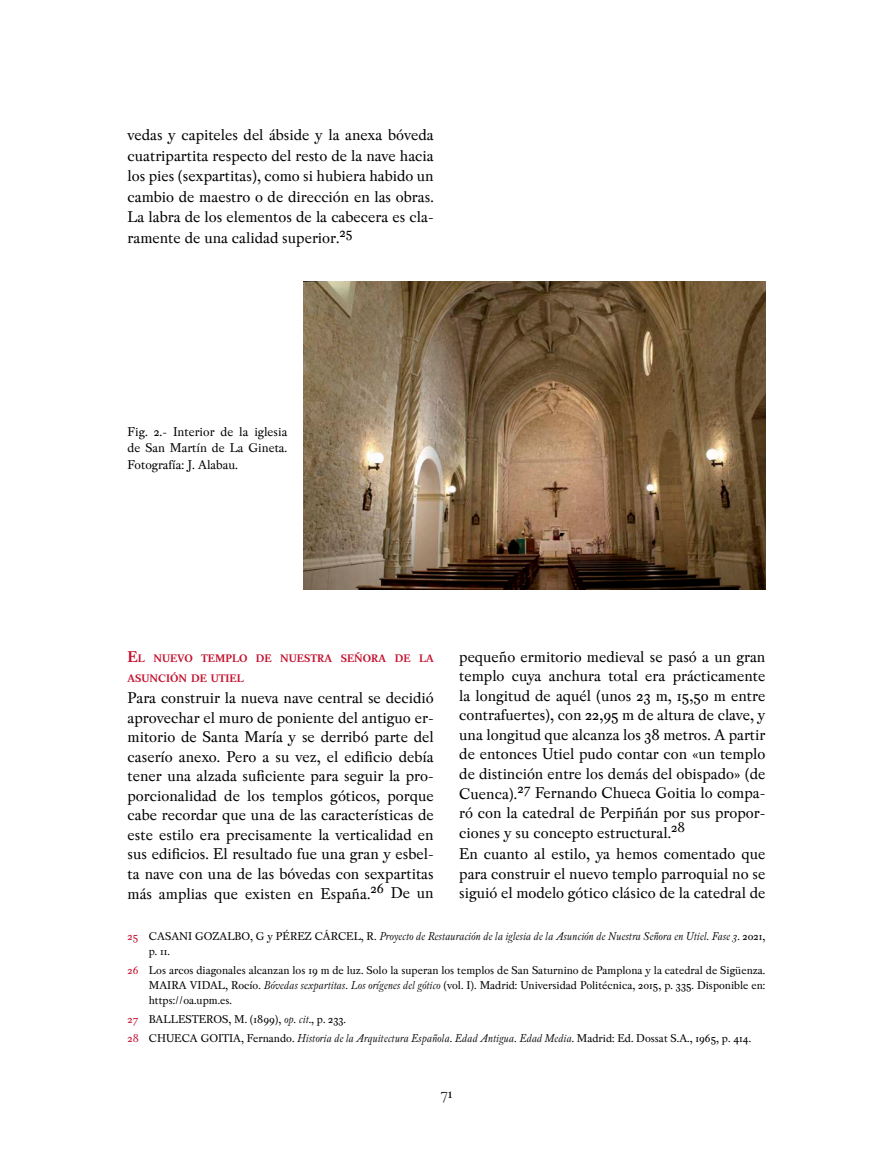
<style>
.page{position:relative;width:893px;height:1170px;background:#fff}
.page>*{position:absolute;margin:0;border:0;box-sizing:border-box;transform-origin:0 0}
.t1{font:18px "Peleguer";color:#000}
.t2{font:16.5px/19.5px "Pradell";color:#000;text-align:justify}
.t3{font:13.5px/16.5px "Pradell";color:#000;text-align:justify}
.t4{font:12px/15px "Pradell";color:#000;text-align:justify}
.t5{font:italic 12px/15px "Pradell";color:#000}
.t6{font:700 11.55px/19.5px "Pradell";color:#c4112f}
.s1{font-size:16.5px}
.s2{font-style:normal;color:#c4112f}
.s3{font-style:normal}
.s4{color:#c4112f}
.s5{font-style:italic}
</style>
<div class="page">
<img style="left:303px;top:281px;width:462px;height:308px">
<p class="t2" style="left:128px;top:124px;width:308px;line-height:20.5px">vedas y capiteles del ábside y la anexa bóveda cuatripartita respecto del resto de la nave hacia los pies (sexpartitas), como si hubiera habido un cambio de maestro o de dirección en las obras.<br>La labra de los elementos de la cabecera es cla&shy;ramente de una calidad superior.<sup>25</sup></p>
<p class="t3" style="left:128px;top:423px;width:161px">Fig. 2.- Interior de la iglesia de San Martín de La Gineta.<br>Fotografía: J. Alabau.</p>
<p class="t6" style="left:128px;top:648px;width:308px"><span class="s1">E</span>L NUEVO TEMPLO DE NUESTRA SEÑORA DE LA<br>ASUNCIÓN DE UTIEL</p>
<p class="t2" style="left:128px;top:688px;width:308px">Para construir la nueva nave central se decidió aprovechar el muro de poniente del antiguo er&shy;mitorio de Santa María y se derribó parte del caserío anexo. Pero a su vez, el edificio debía tener una alzada suficiente para seguir la pro&shy;porcionalidad de los templos góticos, porque cabe recordar que una de las características de este estilo era precisamente la verticalidad en sus edificios. El resultado fue una gran y esbel&shy;ta nave con una de las bóvedas con sexpartitas más amplias que existen en España.<sup>26</sup> De un</p>
<p class="t2" style="left:459px;top:647px;width:308px">pequeño ermitorio medieval se pasó a un gran templo cuya anchura total era prácticamente la longitud de aquél (unos 23 m, 15,50 m entre contrafuertes), con 22,95 m de altura de clave, y una longitud que alcanza los 38 metros. A partir de entonces Utiel pudo contar con «un templo de distinción entre los demás del obispado» (de Cuenca).<sup>27</sup> Fernando Chueca Goitia lo compa&shy;ró con la catedral de Perpiñán por sus propor&shy;ciones y su concepto estructural.<sup>28</sup></p>
<p class="t2" style="left:459px;top:844px;width:308px">En cuanto al estilo, ya hemos comentado que para construir el nuevo templo parroquial no se siguió el modelo gótico clásico de la catedral de</p>
<p class="t5" style="left:149px;top:928px;width:618px;text-indent:-21px"><span class="s2">25</span> <span class="s3">CASANI GOZALBO, G y PÉREZ CÁRCEL, R.</span> Proyecto de Restauración de la iglesia de la Asunción de Nuestra Señora en Utiel. Fase 3<span class="s3">. 2021, p. 11.</span></p>
<p class="t4" style="left:149px;top:962px;width:618px;text-indent:-21px"><span class="s4">26</span> Los arcos diagonales alcanzan los 19 m de luz. Solo la superan los templos de San Saturnino de Pamplona y la catedral de Sigüenza.<br>MAIRA VIDAL, Rocío. <span class="s5">Bóvedas sexpartitas. Los orígenes del gótico</span> (vol. I). Madrid: Universidad Politécnica, 2015, p. 335. Disponible en: https://oa.upm.es.</p>
<p class="t4" style="left:128px;top:1009px;width:625px;line-height:19.2px"><span class="s4">27</span> BALLESTEROS, M. (1899), <span class="s5">op. cit</span>., p. 233.<br><span class="s4">28</span> CHUECA GOITIA, Fernando. <span class="s5">Historia de la Arquitectura Española. Edad Antigua. Edad Media</span>. Madrid: Ed. Dossat S.A., 1965, p. 414.</p>
<p class="t1" style="left:441px;top:1083px;width:13px">71</p>
</div>
